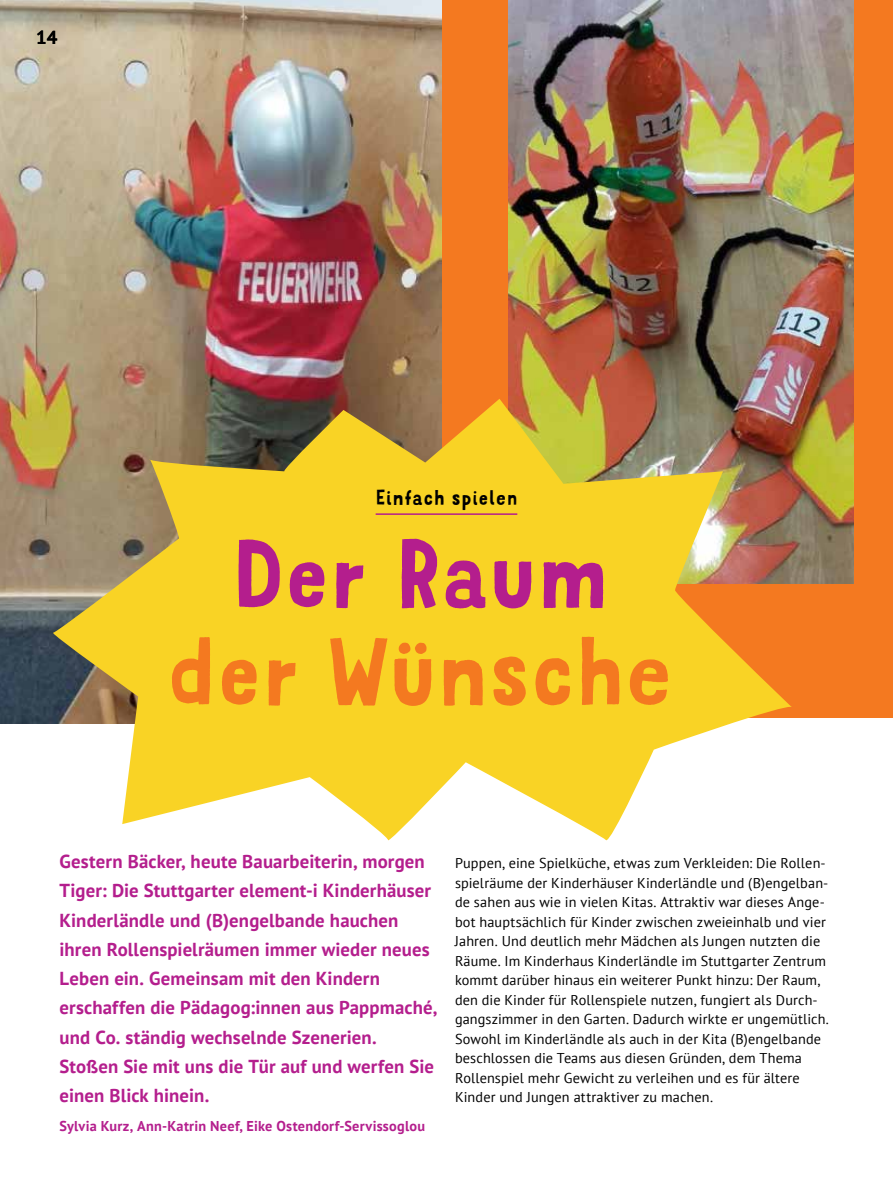
<style>
.page{position:relative;width:893px;height:1191px;background:#fff}
.page>*{position:absolute;margin:0;border:0;box-sizing:border-box;transform-origin:0 0}
.t1{font:93px "Mr Dodo";letter-spacing:-.015em;color:#f47920}
.t2{font:93px "Mr Dodo";color:#b41e8d}
.t3{font:20.25px "Mr Dodo";letter-spacing:.015em;color:#000}
.t4{font:700 18.75px/29.2px "PT Sans";letter-spacing:.005em;color:#b41e8d}
.t5{font:700 18.75px "PT Sans";color:#000}
.t6{font:14.25px/19.5px "PT Sans";letter-spacing:.01em;color:#000}
.t7{font:700 14.25px "PT Sans";letter-spacing:.02em;color:#b41e8d}
</style>
<div class="page">
<div style="left:0;top:0;width:893px;height:718px;background:#f47920"></div>
<img style="left:0;top:0;width:441px;height:723px">
<img style="left:508px;top:0;width:346px;height:584px">
<svg style="left:49px;top:399px;width:747px;height:442px;fill:#f9d325"></svg>
<hr style="left:376px;top:513px;width:141px;height:2px;background:#b41e8d">
<h3 class="t5" style="left:36px;top:28px;width:23px">14</h3>
<h2 class="t3" style="left:375px;top:486px;width:144px">Einfach spielen</h2>
<h1 class="t2" style="left:231px;top:524px;width:379px">Der Raum</h1>
<h1 class="t1" style="left:166px;top:621px;width:509px">der Wünsche</h1>
<p class="t4" style="left:60px;top:847px;width:379px">Gestern Bäcker, heute Bauarbeiterin, morgen Tiger: Die Stuttgarter element-i Kinderhäuser Kinderländle und (B)engelbande hauchen ihren Rollenspielräumen immer wieder neues Leben ein. Gemeinsam mit den Kindern erschaffen die Pädagog:innen aus Pappmaché, und Co. ständig wechselnde Szenerien.<br>Stoßen Sie mit uns die Tür auf und werfen Sie einen Blick hinein.</p>
<p class="t7" style="left:60px;top:1119px;width:367px">Sylvia Kurz, Ann-Katrin Neef, Eike Ostendorf-Servissoglou</p>
<p class="t6" style="left:455px;top:854px;width:375px">Puppen, eine Spielküche, etwas zum Verkleiden: Die Rollen&shy;spielräume der Kinderhäuser Kinderländle und (B)engelban&shy;de sahen aus wie in vielen Kitas. Attraktiv war dieses Ange&shy;bot hauptsächlich für Kinder zwischen zweieinhalb und vier Jahren. Und deutlich mehr Mädchen als Jungen nutzten die Räume. Im Kinderhaus Kinderländle im Stuttgarter Zentrum kommt darüber hinaus ein weiterer Punkt hinzu: Der Raum, den die Kinder für Rollenspiele nutzen, fungiert als Durch&shy;gangszimmer in den Garten. Dadurch wirkte er ungemütlich.<br>Sowohl im Kinderländle als auch in der Kita (B)engelbande beschlossen die Teams aus diesen Gründen, dem Thema Rollenspiel mehr Gewicht zu verleihen und es für ältere Kinder und Jungen attraktiver zu machen.</p>
</div>
